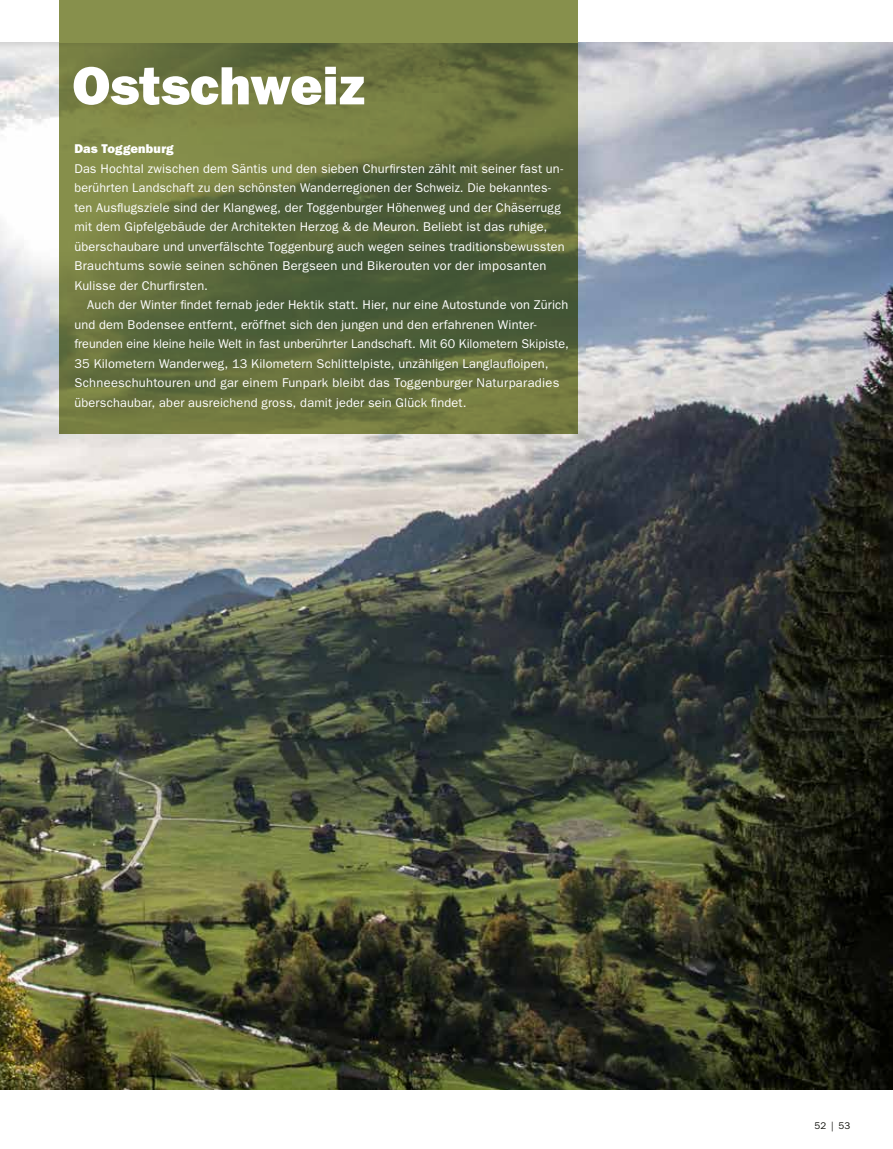
<style>
.page{position:relative;width:893px;height:1149px;background:#fff}
.page>*{position:absolute;margin:0;border:0;box-sizing:border-box;transform-origin:0 0}
.t1{font:800 54px "Franklin Gothic LT";letter-spacing:-.005em;color:#fff}
.t2{font:12.75px/19.5px "Franklin Gothic LT";letter-spacing:.01em;color:#fff}
.t3{font:800 12.75px "Franklin Gothic LT";letter-spacing:.015em;color:#fff}
.t4{font:9.75px "Franklin Gothic LT";color:#12120d}
</style>
<div class="page">
<img style="left:0;top:43px;width:893px;height:1046px">
<svg style="left:60px;top:43px;width:518px;height:391px;background:#636f3d"></svg>
<div style="left:60px;top:0;width:518px;height:43px;background:#87904c"></div>
<h1 class="t1" style="left:72px;top:54px;width:295px">Ostschweiz</h1>
<p class="t3" style="left:74px;top:141px;width:101px">Das Toggenburg</p>
<p class="t2" style="left:74px;top:159px;width:492px">Das Hochtal zwischen dem Säntis und den sieben Churfirsten zählt mit seiner fast un&shy;berührten Landschaft zu den schönsten Wanderregionen der Schweiz. Die bekanntes&shy;ten Ausflugsziele sind der Klangweg, der Toggenburger Höhenweg und der Chäserrugg mit dem Gipfelgebäude der Architekten Herzog &amp; de Meuron. Beliebt ist das ruhige, überschaubare und unverfälschte Toggenburg auch wegen seines traditionsbewussten Brauchtums sowie seinen schönen Bergseen und Bikerouten vor der imposanten Kulisse der Churfirsten.</p>
<p class="t2" style="left:74px;top:295px;width:496px;text-indent:13px">Auch der Winter findet fernab jeder Hektik statt. Hier, nur eine Autostunde von Zürich und dem Bodensee entfernt, eröffnet sich den jungen und den erfahrenen Winter&shy;freunden eine kleine heile Welt in fast unberührter Landschaft. Mit 60 Kilometern Skipiste, 35 Kilometern Wanderweg, 13 Kilometern Schlittelpiste, unzähligen Langlaufloipen, Schneeschuhtouren und gar einem Funpark bleibt das Toggenburger Naturparadies überschaubar, aber ausreichend gross, damit jeder sein Glück findet.</p>
<p class="t4" style="left:814px;top:1119px;width:37px">52 | 53</p>
</div>
